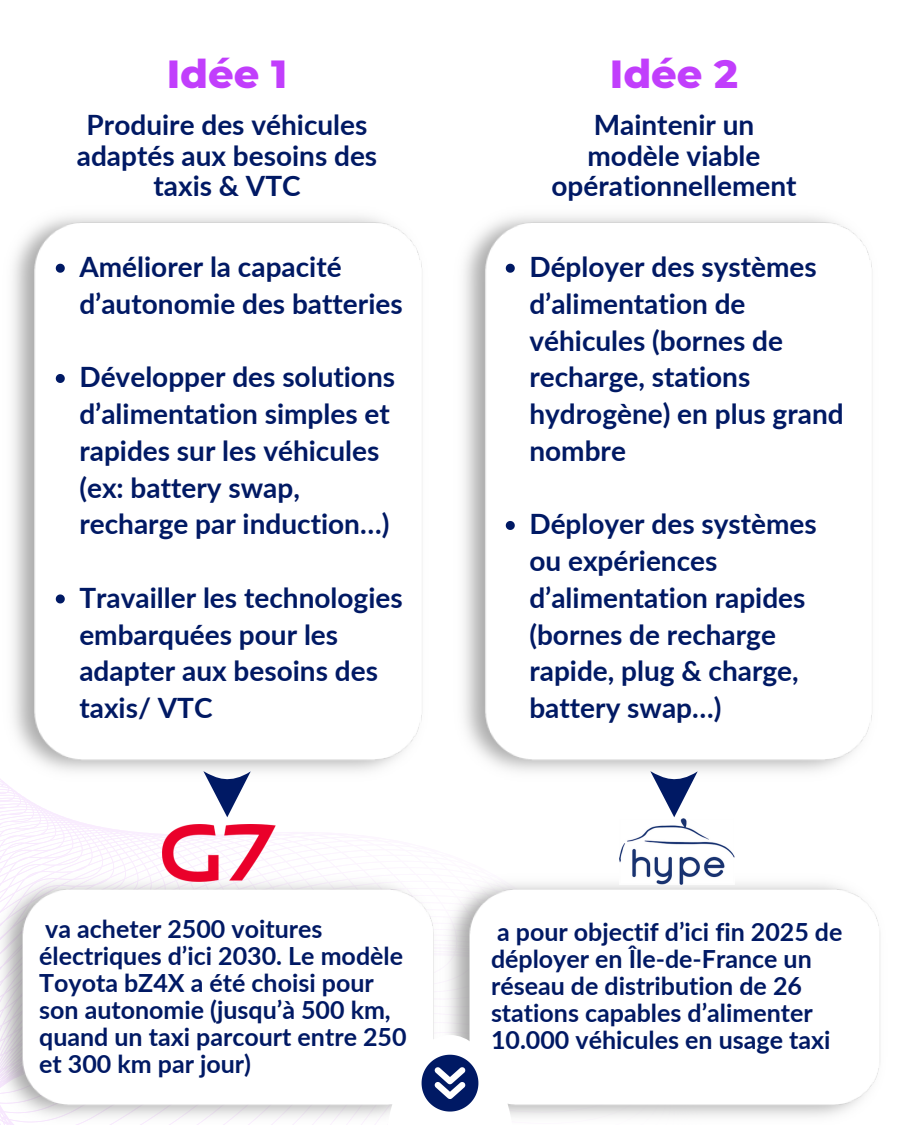
<style>
.page{position:relative;width:900px;height:1125px;background:#fff}
.page>*{position:absolute;margin:0;border:0;box-sizing:border-box;transform-origin:0 0}
.t1{font:800 40px "Montserrat";color:#c13efc}
.t2{font:700 28px/36.8px "Lato";color:#001964}
.t3{font:700 25px/27px "Lato";color:#001964}
</style>
<div class="page">
<svg style="left:0;top:785px;width:675px;height:61px"></svg>
<img style="left:0;top:846px;width:418px;height:279px">
<img style="left:418px;top:881px;width:462px;height:237px">
<img style="left:0;top:216px;width:422px;height:569px">
<img style="left:464px;top:216px;width:408px;height:556px">
<svg style="left:204px;top:771px;width:47px;height:46px"></svg>
<svg style="left:650px;top:771px;width:48px;height:46px"></svg>
<img style="left:162px;top:824px;width:113px;height:58px">
<img style="left:619px;top:818px;width:116px;height:66px">
<svg style="left:56px;top:264px;width:9px;height:9px"></svg>
<svg style="left:56px;top:374px;width:9px;height:9px"></svg>
<svg style="left:56px;top:594px;width:9px;height:9px"></svg>
<svg style="left:506px;top:264px;width:9px;height:9px"></svg>
<svg style="left:506px;top:521px;width:9px;height:9px"></svg>
<div style="left:384px;top:1035px;width:132px;height:90px;background:#fff"></div>
<svg style="left:422px;top:1055px;width:56px;height:57px"></svg>
<p class="t1" style="left:167px;top:50px;width:122px">Idée 1</p>
<p class="t1" style="left:610px;top:50px;width:130px">Idée 2</p>
<h1 class="t2" style="left:77px;top:109px;width:302px;line-height:30.8px;text-align:center">Produire des véhicules adaptés aux besoins des taxis &amp; VTC</h1>
<h1 class="t2" style="left:551px;top:109px;width:247px;line-height:30.8px;text-align:center">Maintenir un modèle viable opérationnellement</h1>
<h2 class="t2" style="left:79px;top:248px;width:325px">Améliorer la capacité d’autonomie des batteries</h2>
<h2 class="t2" style="left:79px;top:358px;width:317px">Développer des solutions d’alimentation simples et rapides sur les véhicules (ex: battery swap, recharge par induction…)</h2>
<p class="t2" style="left:79px;top:579px;width:325px">Travailler les technologies embarquées pour les adapter aux besoins des taxis/ VTC</p>
<p class="t2" style="left:529px;top:248px;width:316px">Déployer des systèmes d’alimentation de véhicules (bornes de recharge, stations hydrogène) en plus grand nombre</p>
<p class="t2" style="left:529px;top:505px;width:289px">Déployer des systèmes ou expériences d’alimentation rapides (bornes de recharge rapide, plug &amp; charge, battery swap…)</p>
<p class="t3" style="left:39px;top:915px;width:369px">va acheter 2500 voitures électriques d’ici 2030. Le modèle<br>Toyota bZ4X a été choisi pour son autonomie (jusqu’à 500 km, quand un taxi parcourt entre 250 et 300 km par jour)</p>
<p class="t3" style="left:491px;top:918px;width:353px">a pour objectif d’ici fin 2025 de déployer en Île-de-France un réseau de distribution de 26 stations capables d’alimenter<br>10.000 véhicules en usage taxi</p>
</div>
